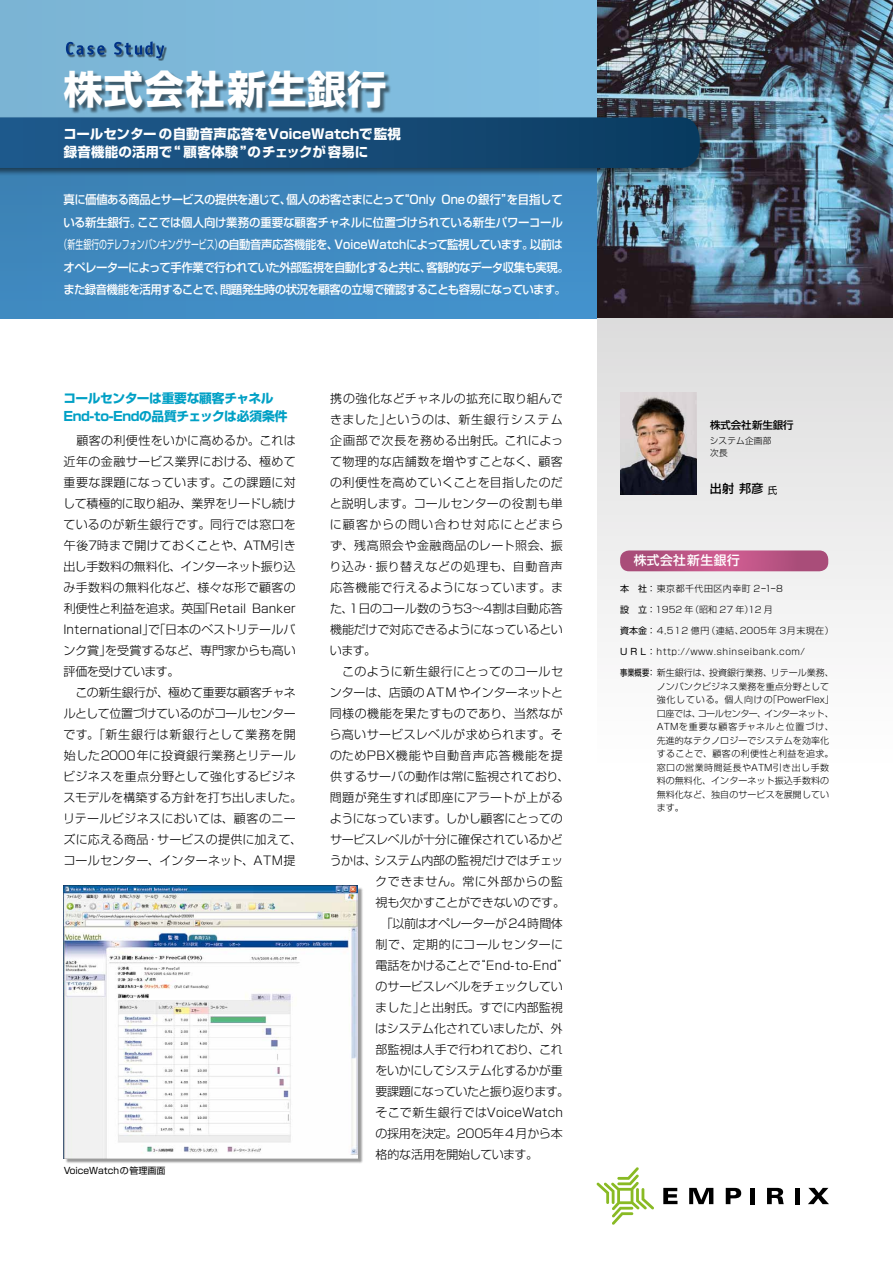
<style>
.page{position:relative;width:893px;height:1263px;background:#fff}
.page>*{position:absolute;margin:0;border:0;box-sizing:border-box;transform-origin:0 0}
.t1{font:700 39px "Shin Go Pro";letter-spacing:.025em;color:#fff}
.t2{font:700 13.5px/18px "Shin Go Pro";letter-spacing:.005em;color:#fff}
.t3{font:700 12.75px/18px "Shin Go Pro";letter-spacing:-.03em;color:#00a0c5}
.t4{font:500 12.75px "Shin Go Pro";letter-spacing:.04em;color:#fff}
.t5{font:300 12px/21px "Shin Go Pro";letter-spacing:.01em;color:#000}
.t6{font:500 12px/22.5px "Shin Go Pro";letter-spacing:-.045em;color:#fff;text-align:center;scale:.95 1}
.t7{font:300 12px "Shin Go Pro";letter-spacing:.03em;color:#000}
.t8{font:300 12px "Shin Go Pro";letter-spacing:-.02em;color:#000}
.t9{font:300 12px "Shin Go Pro";letter-spacing:-.015em;color:#000}
.t10{font:300 12px "Shin Go Pro";letter-spacing:-.01em;color:#000}
.t11{font:300 12px "Shin Go Pro";letter-spacing:-.025em;color:#000}
.t12{font:300 12px "Shin Go Pro";letter-spacing:-.035em;color:#000}
.t13{font:300 12px "Shin Go Pro";letter-spacing:.05em;color:#000}
.t14{font:300 12px "Shin Go Pro";letter-spacing:-.03em;color:#000}
.t15{font:300 12px "Shin Go Pro";letter-spacing:.06em;color:#000}
.t16{font:300 12px "Shin Go Pro";letter-spacing:.045em;color:#000}
.t17{font:300 12px "Shin Go Pro";letter-spacing:.055em;color:#000}
.t18{font:300 12px "Shin Go Pro";letter-spacing:.07em;color:#000}
.t19{font:300 12px "Shin Go Pro";letter-spacing:.09em;color:#000}
.t20{font:300 12px "Shin Go Pro";letter-spacing:-.045em;color:#000}
.t21{font:300 12px "Shin Go Pro";letter-spacing:-.05em;color:#000}
.t22{font:300 12px "Shin Go Pro";letter-spacing:.065em;color:#000}
.t23{font:500 12px "Shin Go Pro";color:#000}
.t24{font:500 10.5px "Shin Go Pro";letter-spacing:-.01em;color:#000}
.t25{font:300 9px/13.5px "Shin Go Pro";letter-spacing:.01em;color:#000}
.t26{font:300 9px "Shin Go Pro";letter-spacing:.05em;color:#000}
.t27{font:9px "Shin Go Pro";color:#000}
.t28{font:300 8.7px/12px "Shin Go Pro";letter-spacing:.02em;color:#000}
.s1{font-weight:400}
.s2{font-weight:400;font-size:9.6px}
</style>
<div class="page">
<div style="left:0;top:0;width:893px;height:319px;background:#7fbbdd"></div>
<div style="left:0;top:149px;width:597px;height:170px;background:#408ac1"></div>
<img style="left:597px;top:0;width:296px;height:319px">
<div style="left:597px;top:319px;width:296px;height:478px;background:linear-gradient(to bottom,#dcdcdc,#fff)"></div>
<svg style="left:620px;top:550px;width:208px;height:21px;background:#ba5986"></svg>
<div style="left:65px;top:887px;width:298px;height:276px;background:#000;opacity:.4"></div>
<img style="left:64px;top:886px;width:294px;height:272px">
<img style="left:620px;top:392px;width:77px;height:102px">
<div style="left:66px;top:72px;width:326px;height:42px;background:#000;opacity:.5"></div>
<div style="left:0;top:116px;width:708px;height:60px;background:#000;opacity:.5"></div>
<svg style="left:0;top:117px;width:700px;height:51px;background:#164b77"></svg>
<div style="left:67px;top:43px;width:100px;height:18px;background:#000;opacity:.5"></div>
<svg style="left:66px;top:41px;width:98px;height:17px"></svg>
<svg style="left:596px;top:1167px;width:58px;height:58px"></svg>
<svg style="left:663px;top:1188px;width:14px;height:16px"></svg>
<svg style="left:689px;top:1188px;width:24px;height:16px"></svg>
<svg style="left:726px;top:1188px;width:15px;height:16px"></svg>
<hr style="left:751px;top:1188px;width:4px;height:16px;background:#000">
<svg style="left:767px;top:1188px;width:17px;height:16px"></svg>
<hr style="left:795px;top:1188px;width:4px;height:16px;background:#000">
<svg style="left:808px;top:1188px;width:21px;height:16px"></svg>
<h1 class="t1" style="left:64px;top:58px;width:324px">株式会社新生銀行</h1>
<p class="t2" style="left:63px;top:123px;width:339px">コールセンターの自動音声応答をVoiceWatchで監視録音機能の活用で“ 顧客体験”のチェックが容易に</p>
<p class="t6" style="left:60px;top:187px;width:538px">真に価値ある商品とサービスの提供を通じて、個人のお客さまにとって“Only One の銀行”を目指している新生銀行。ここでは個人向け業務の重要な顧客チャネルに位置づけられている新生パワーコール<span class="s1">（新生銀行のテレフォンバンキングサービス）</span>の自動音声応答機能を、VoiceWatchによって監視しています。以前はオペレーターによって手作業で行われていた外部監視を自動化すると共に、客観的なデータ収集も実現。また録音機能を活用することで、問題発生時の状況を顧客の立場で確認することも容易になっています。</p>
<p class="t3" style="left:63px;top:388px;width:226px">コールセンターは重要な顧客チャネル<br>End-to-Endの品質チェックは必須条件</p>
<p class="t5" style="left:63px;top:428px;width:241px">　顧客の利便性をいかに高めるか。これは近年の金融サービス業界における、極めて重要な課題になっています。この課題に対して積極的に取り組み、業界をリードし続けているのが新生銀行です。同行では窓口を午後7時まで開けておくことや、ATM引き出し手数料の無料化、インターネット振り込み手数料の無料化など、様々な形で顧客の利便性と利益を追求。英国「Retail Banker<br>International」で「日本のベストリテールバンク賞」を受賞するなど、専門家からも高い評価を受けています。<br>　この新生銀行が、極めて重要な顧客チャネルとして位置づけているのがコールセンターです。「新生銀行は新銀行として業務を開始した2000年に投資銀行業務とリテールビジネスを重点分野として強化するビジネスモデルを構築する方針を打ち出しました。リテールビジネスにおいては、顧客のニーズに応える商品・サービスの提供に加えて、コールセンター、インターネット、ATM提</p>
<p class="t27" style="left:64px;top:1163px;width:103px">VoiceWatchの管理画面</p>
<p class="t5" style="left:330px;top:386px;width:234px">携の強化などチャネルの拡充に取り組んで</p>
<p class="t13" style="left:330px;top:409px;width:234px">きました」というのは、新生銀行システム</p>
<p class="t15" style="left:330px;top:430px;width:235px">企画部で次長を務める出射氏。これによっ</p>
<p class="t7" style="left:330px;top:451px;width:234px">て物理的な店舗数を増やすことなく、顧客</p>
<p class="t5" style="left:330px;top:470px;width:234px">の利便性を高めていくことを目指したのだ</p>
<p class="t5" style="left:330px;top:491px;width:235px">と説明します。コールセンターの役割も単</p>
<p class="t19" style="left:330px;top:514px;width:235px">に顧客からの問い合わせ対応にとどまら</p>
<p class="t16" style="left:330px;top:535px;width:234px">ず、残高照会や金融商品のレート照会、振</p>
<p class="t17" style="left:330px;top:556px;width:235px">り込み・振り替えなどの処理も、自動音声</p>
<p class="t5" style="left:330px;top:575px;width:234px">応答機能で行えるようになっています。ま</p>
<p class="t12" style="left:330px;top:598px;width:234px">た、1日のコール数のうち3〜4割は自動応答</p>
<p class="t14" style="left:330px;top:619px;width:234px">機能だけで対応できるようになっているとい</p>
<p class="t5" style="left:330px;top:638px;width:48px">います。</p>
<p class="t5" style="left:330px;top:659px;width:234px">　このように新生銀行にとってのコールセ</p>
<p class="t10" style="left:330px;top:682px;width:235px">ンターは、店頭の ATMやインターネットと</p>
<p class="t7" style="left:330px;top:703px;width:234px">同様の機能を果たすものであり、当然なが</p>
<p class="t7" style="left:330px;top:724px;width:235px">ら高いサービスレベルが求められます。そ</p>
<p class="t18" style="left:330px;top:745px;width:234px">のためPBX機能や自動音声応答機能を提</p>
<p class="t5" style="left:330px;top:764px;width:241px">供するサーバの動作は常に監視されており、</p>
<p class="t7" style="left:330px;top:787px;width:235px">問題が発生すれば即座にアラートが上がる</p>
<p class="t8" style="left:330px;top:808px;width:234px">ようになっています。しかし顧客にとっての</p>
<p class="t11" style="left:330px;top:829px;width:234px">サービスレベルが十分に確保されているかど</p>
<p class="t9" style="left:330px;top:850px;width:235px">うかは、システム内部の監視だけではチェッ</p>
<p class="t13" style="left:375px;top:871px;width:189px">クできません。常に外部からの監</p>
<p class="t10" style="left:376px;top:892px;width:191px">視も欠かすことができないのです。</p>
<p class="t20" style="left:376px;top:913px;width:189px">　「以前はオペレーターが 24時間体</p>
<p class="t22" style="left:375px;top:934px;width:189px">制で、定期的にコールセンターに</p>
<p class="t9" style="left:375px;top:955px;width:196px">電話をかけることで“End-to-End”</p>
<p class="t8" style="left:375px;top:976px;width:189px">のサービスレベルをチェックしてい</p>
<p class="t5" style="left:375px;top:995px;width:189px">ました」と出射氏。すでに内部監視</p>
<p class="t8" style="left:375px;top:1018px;width:189px">はシステム化されていましたが、外</p>
<p class="t9" style="left:375px;top:1039px;width:189px">部監視は人手で行われており、これ</p>
<p class="t11" style="left:375px;top:1060px;width:189px">をいかにしてシステム化するかが重</p>
<p class="t21" style="left:375px;top:1081px;width:195px">要課題になっていたと振り返ります。</p>
<p class="t5" style="left:375px;top:1100px;width:189px">そこで新生銀行ではVoiceWatch</p>
<p class="t8" style="left:375px;top:1123px;width:189px">の採用を決定。2005年4月から本</p>
<p class="t12" style="left:376px;top:1144px;width:164px">格的な活用を開始しています。</p>
<p class="t24" style="left:710px;top:416px;width:85px">株式会社新生銀行</p>
<p class="t28" style="left:710px;top:433px;width:63px">システム企画部次長</p>
<p class="t23" style="left:710px;top:479px;width:69px">出射 邦彦 <span class="s2">氏</span></p>
<p class="t4" style="left:620px;top:550px;width:121px">　株式会社新生銀行</p>
<p class="t26" style="left:620px;top:581px;width:164px"><span class="s1">本　社：</span>東京都千代田区内幸町 2-1-8</p>
<p class="t25" style="left:620px;top:602px;width:154px"><span class="s1">設　立：</span>1952 年（昭和 27 年）12 月</p>
<p class="t26" style="left:620px;top:623px;width:215px"><span class="s1">資本金：</span>4,512 億円（連結、2005年 3月末現在）</p>
<p class="t26" style="left:620px;top:644px;width:186px"><span class="s1">U R L：</span>http://www.shinseibank.com/</p>
<p class="t25" style="left:657px;top:665px;width:179px;text-indent:-37px"><span class="s1">事業概要：</span>新生銀行は、投資銀行業務、リテール業務、ノンバンクビジネス業務を重点分野として強化している。個人向けの「PowerFlex」口座では、コールセンター、インターネット、<br>ATMを重要な顧客チャネルと位置づけ、先進的なテクノロジーでシステムを効率化することで、顧客の利便性と利益を追求。窓口の営業時間延長やATM引き出し手数料の無料化、インターネット振込手数料の無料化など、独自のサービスを展開しています。</p>
</div>
